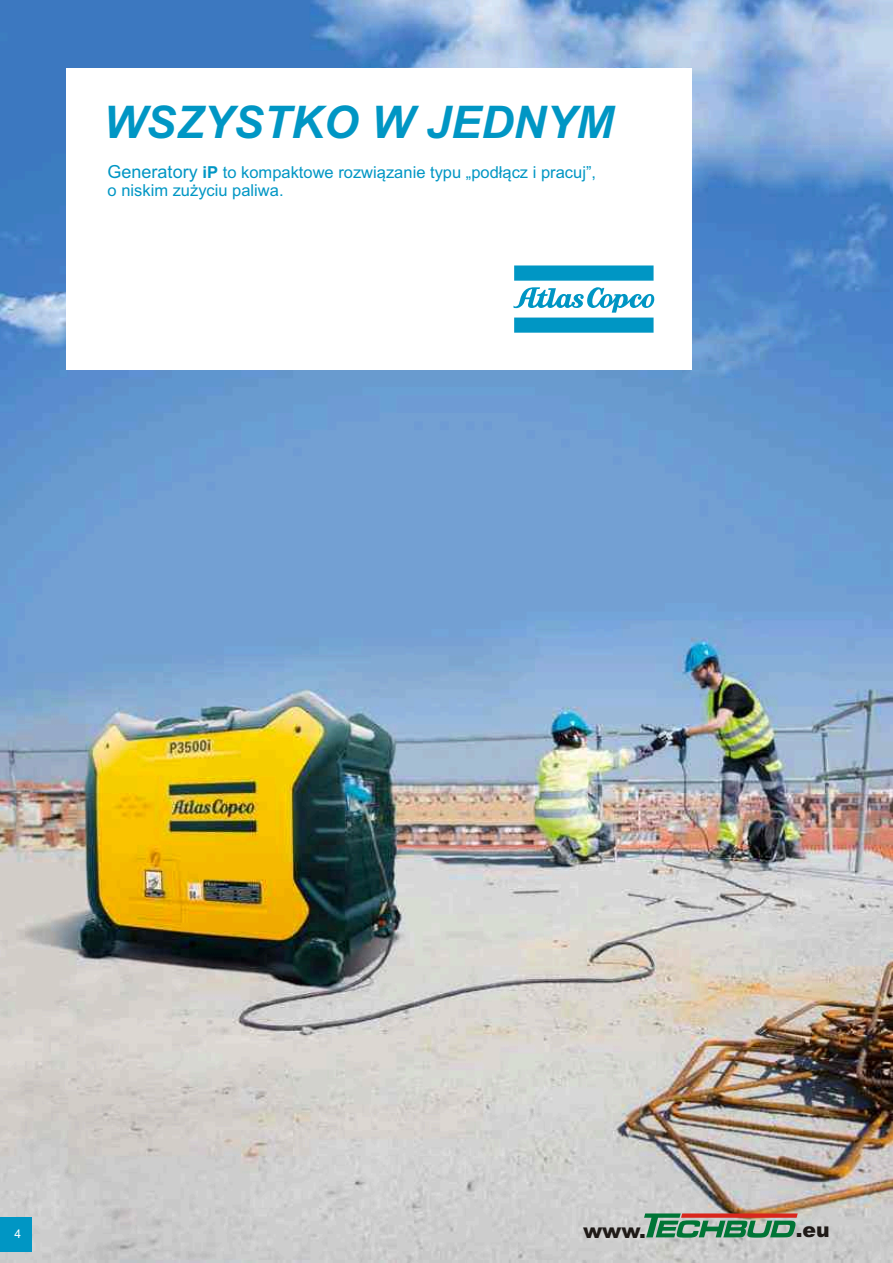
<style>
.page{position:relative;width:893px;height:1263px;background:#fff}
.page>*{position:absolute;margin:0;border:0;box-sizing:border-box;transform-origin:0 0}
.t1{font:italic 700 45px "Arial";color:#0096c4}
.t2{font:900 20.4px "Arial";color:#1f1a17}
.t3{font:16.5px/18px "Arial";color:#0096c4}
.t4{font:12px "Arial";color:#fff}
.s1{font-size:18px}
.s2{font-weight:700}
</style>
<div class="page">
<img style="left:0;top:0;width:893px;height:1262px">
<div style="left:66px;top:68px;width:625px;height:302px;background:#fff"></div>
<svg style="left:514px;top:265px;width:140px;height:16px;background:#0d9bc7"></svg>
<svg style="left:514px;top:287px;width:141px;height:46px"></svg>
<div style="left:0;top:1218px;width:32px;height:34px;background:#0096c4"></div>
<svg style="left:644px;top:1213px;width:154px;height:24px;background:#6f8c6c"></svg>
<h1 class="t1" style="left:103px;top:105px;width:512px">WSZYSTKO W JEDNYM</h1>
<p class="t3" style="left:108px;top:165px;width:490px"><span class="s1">Generatory</span> <span class="s2">iP</span> to kompaktowe rozwiązanie typu „podłącz i pracuj”, o niskim zużyciu paliwa.</p>
<p class="t4" style="left:14px;top:1229px;width:8px">4</p>
<p class="t2" style="left:583px;top:1223px;width:64px">www.</p>
<p class="t2" style="left:796px;top:1223px;width:35px">.eu</p>
</div>
